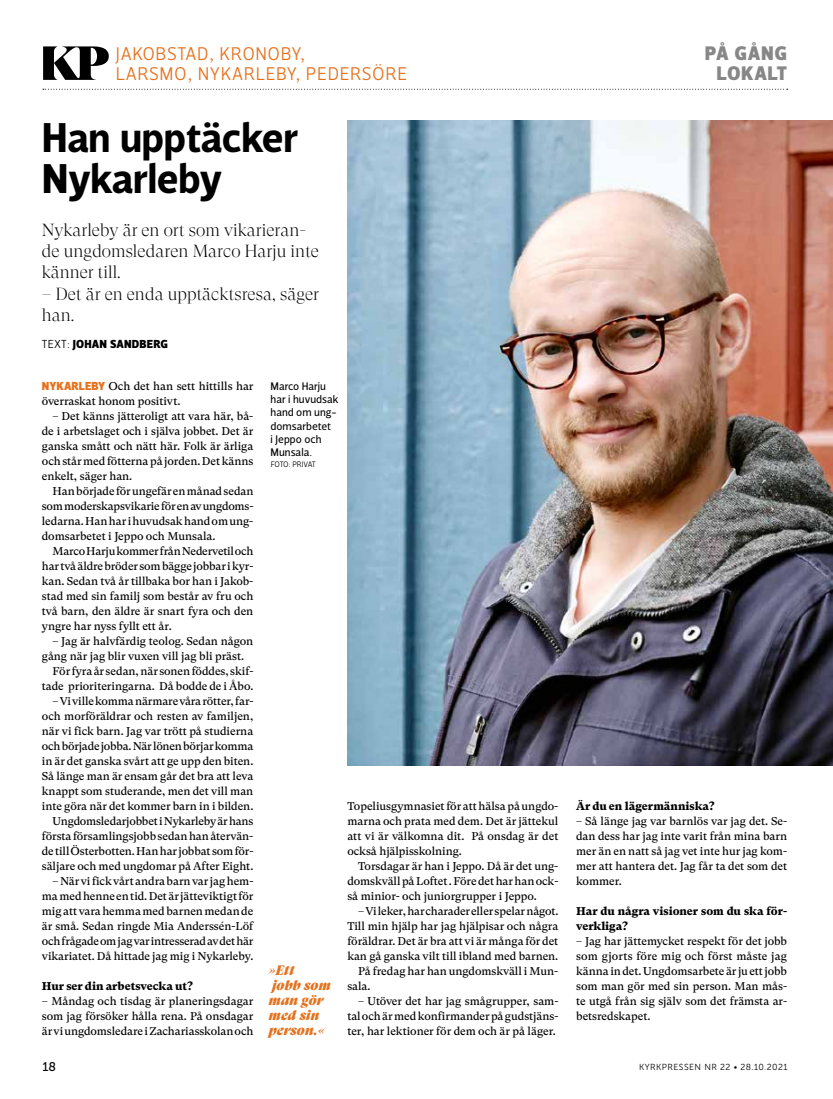
<style>
.page{position:relative;width:833px;height:1099px;background:#fff}
.page>*{position:absolute;margin:0;border:0;box-sizing:border-box;transform-origin:0 0}
.t1{font:700 42.5px/41.2px "Velino Sans";letter-spacing:-.005em;color:#000}
.t2{font:900 20px/20px "Velino Sans";letter-spacing:.03em;color:#878787;text-align:center}
.t3{font:300 18.75px/20px "Velino Sans";letter-spacing:.03em;color:#e6711c}
.t4{font:300 17.5px/21.2px "GT Super Display";letter-spacing:.005em;color:#000}
.t5{font:italic 13.75px/15px "GT Super Display Super";letter-spacing:.005em;color:#e6711c}
.t6{font:12.5px "Museo Sans 500";color:#000}
.t7{font:900 11.88px "Velino Sans";letter-spacing:.01em;color:#000}
.t8{font:11.25px/15px "GT Super Text";letter-spacing:-.005em;color:#000;text-align:justify}
.t9{font:900 11.25px/15px "GT Super Text";letter-spacing:-.005em;color:#000}
.t10{font:11.25px/13.1px "Velino Sans";color:#000}
.t11{font:8.75px "Museo Sans 300";letter-spacing:.05em;color:#000}
.t12{font:300 8.12px "Velino Sans";color:#000}
.s1{font-weight:300}
.s2{font-family:"Velino Sans";font-weight:900;font-size:11.88px;color:#e6711c}
</style>
<div class="page">
<img style="left:347px;top:120px;width:486px;height:645px">
<svg style="left:43px;top:89px;width:744px;height:1px"></svg>
<svg style="left:43px;top:46px;width:66px;height:34px"></svg>
<h3 class="t3" style="left:116px;top:43px;width:293px">JAKOBSTAD, KRONOBY,<br>LARSMO, NYKARLEBY, PEDERSÖRE</h3>
<h1 class="t1" style="left:42px;top:117px;width:258px">Han upptäcker<br>Nykarleby</h1>
<h3 class="t4" style="left:42px;top:220px;width:279px">Nykarleby är en ort som vikarieran&shy;de ungdomsledaren Marco Harju inte känner till.</h3>
<h3 class="t4" style="left:42px;top:283px;width:279px">– Det är en enda upptäcktsresa, säger han.</h3>
<p class="t7" style="left:42px;top:337px;width:128px"><span class="s1">TEXT:</span> JOHAN SANDBERG</p>
<p class="t8" style="left:42px;top:379px;width:213px"><span class="s2">NYKARLEBY</span> Och det han sett hittills har överraskat honom positivt.</p>
<p class="t8" style="left:42px;top:409px;width:213px;text-indent:11px">– Det känns jätteroligt att vara här, bå&shy;de i arbetslaget och i själva jobbet. Det är ganska smått och nätt här. Folk är ärliga och står med fötterna på jorden. Det känns enkelt, säger han.</p>
<p class="t8" style="left:42px;top:484px;width:213px;text-indent:11px">Han började för ungefär en månad sedan som moderskapsvikarie för en av ungdoms&shy;ledarna. Han har i huvudsak hand om ung&shy;domsarbetet i Jeppo och Munsala.</p>
<p class="t8" style="left:42px;top:544px;width:213px;text-indent:11px">Marco Harju kommer från Nedervetil och har två äldre bröder som bägge jobbar i kyr&shy;kan. Sedan två år tillbaka bor han i Jakob&shy;stad med sin familj som består av fru och två barn, den äldre är snart fyra och den yngre har nyss fyllt ett år.</p>
<p class="t8" style="left:52px;top:634px;width:202px">– Jag är halvfärdig teolog. Sedan någon</p>
<p class="t8" style="left:42px;top:649px;width:204px">gång när jag blir vuxen vill jag bli präst.</p>
<p class="t8" style="left:52px;top:664px;width:202px">För fyra år sedan, när sonen föddes, skif-</p>
<p class="t8" style="left:42px;top:679px;width:213px">tade prioriteringarna. Då bodde de i Åbo.</p>
<p class="t8" style="left:42px;top:694px;width:213px;text-align:right">– Vi ville komma närmare våra rötter, far&shy;och morföräldrar och resten av familjen, när vi fick barn. Jag var trött på studierna och började jobba. När lönen börjar komma in är det ganska svårt att ge upp den biten.<br>Så länge man är ensam går det bra att leva knappt som studerande, men det vill man inte göra när det kommer barn in i bilden.<br>Ungdomsledarjobbet i Nykarleby är hans första församlingsjobb sedan han återvän&shy;de till Österbotten. Han har jobbat som för&shy;säljare och med ungdomar på After Eight.</p>
<p class="t8" style="left:42px;top:874px;width:213px;text-indent:11px">– När vi fick vårt andra barn var jag hem&shy;ma med henne en tid. Det är jätteviktigt för mig att vara hemma med barnen medan de är små. Sedan ringde Mia Anderssén-Löf och frågade om jag var intresserad av det här vikariatet. Då hittade jag mig i Nykarleby.</p>
<p class="t9" style="left:42px;top:979px;width:153px">Hur ser din arbetsvecka ut?</p>
<p class="t8" style="left:42px;top:994px;width:213px">– Måndag och tisdag är planeringsdagar som jag försöker hålla rena. På onsdagar är vi ungdomsledare i Zachariasskolan och</p>
<p class="t10" style="left:271px;top:380px;width:69px">Marco Harju har i huvudsak hand om ung&shy;domsarbetet<br>i Jeppo och<br>Munsala.</p>
<p class="t12" style="left:271px;top:459px;width:47px">FOTO: PRIVAT</p>
<p class="t5" style="left:269px;top:962px;width:64px">»Ett<br>jobb som man gör med sin person.«</p>
<p class="t8" style="left:347px;top:799px;width:213px">Topeliusgymnasiet för att hälsa på ungdo&shy;marna och prata med dem. Det är jättekul att vi är välkomna dit. På onsdag är det också hjälpisskolning.</p>
<p class="t8" style="left:347px;top:859px;width:212px;text-indent:11px">Torsdagar är han i Jeppo. Då är det ung&shy;domskväll på Loftet . Före det har han ock&shy;så minior- och juniorgrupper i Jeppo.</p>
<p class="t8" style="left:358px;top:904px;width:202px">– Vi leker, har charader eller spelar något.</p>
<p class="t8" style="left:347px;top:919px;width:212px">Till min hjälp har jag hjälpisar och några</p>
<p class="t8" style="left:347px;top:934px;width:212px">föräldrar. Det är bra att vi är många för det</p>
<p class="t8" style="left:347px;top:949px;width:212px">kan gå ganska vilt till ibland med barnen.</p>
<p class="t8" style="left:358px;top:964px;width:202px">På fredag har han ungdomskväll i Mun-</p>
<p class="t8" style="left:347px;top:979px;width:25px">sala.</p>
<p class="t8" style="left:347px;top:994px;width:213px;text-indent:11px">– Utöver det har jag smågrupper, sam&shy;tal och är med konfirmander på gudstjäns&shy;ter, har lektioner för dem och är på läger.</p>
<h2 class="t2" style="left:705px;top:44px;width:84px">PÅ GÅNG<br>LOKALT</h2>
<p class="t9" style="left:576px;top:799px;width:140px">Är du en lägermänniska?</p>
<p class="t8" style="left:576px;top:814px;width:212px">– Så länge jag var barnlös var jag det. Se&shy;dan dess har jag inte varit från mina barn mer än en natt så jag vet inte hur jag kom&shy;mer att hantera det. Jag får ta det som det kommer.</p>
<p class="t9" style="left:576px;top:904px;width:212px">Har du några visioner som du ska för&shy;verkliga?</p>
<p class="t8" style="left:576px;top:934px;width:212px">– Jag har jättemycket respekt för det jobb som gjorts före mig och först måste jag känna in det. Ungdomsarbete är ju ett jobb som man gör med sin person. Man mås&shy;te utgå från sig själv som det främsta ar&shy;betsredskapet.</p>
<p class="t6" style="left:43px;top:1059px;width:15px">18</p>
<p class="t11" style="left:639px;top:1062px;width:150px">KYRKPRESSEN NR 22 • 28.10.2021</p>
</div>
